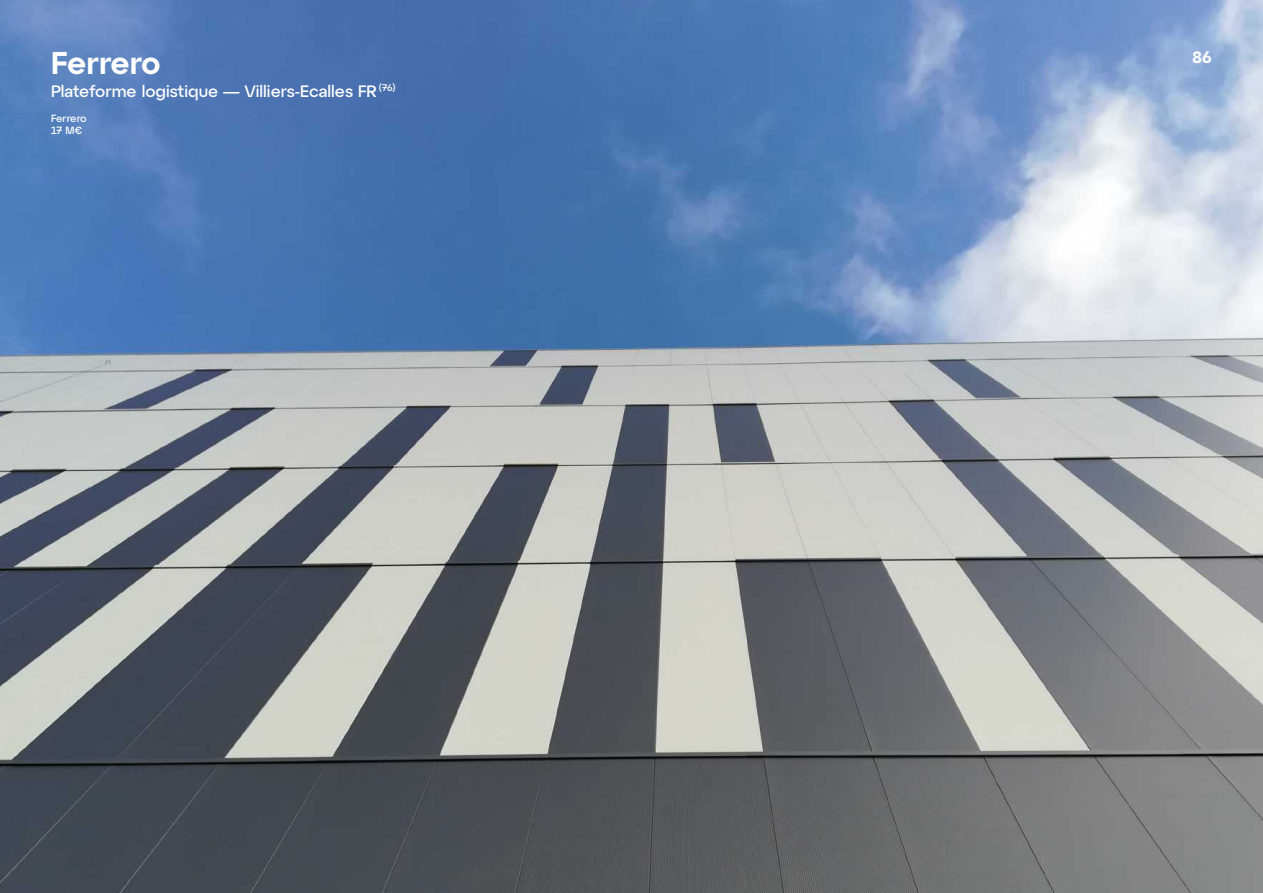
<style>
.page{position:relative;width:1263px;height:893px;background:#fff}
.page>*{position:absolute;margin:0;border:0;box-sizing:border-box;transform-origin:0 0}
.Titre___21{font:600 31.5px "Atyp Display";letter-spacing:-.005em;color:#fff}
.Sous-Titre___11{font:500 16.5px "Atyp Display";color:#fff}
.t1{font:600 16.5px "Atyp Display";color:#fff}
.Liste_info___7{font:500 10.5px "Atyp Display";color:#fff}
</style>
<div class="page">
<img style="left:0;top:0;width:1263px;height:893px">
<p class="Titre___21" style="left:51px;top:39px;width:111px">Ferrero</p>
<p class="Sous-Titre___11" style="left:51px;top:78px;width:346px">Plateforme logistique — Villiers-Ecalles FR <sup>(76)</sup></p>
<p class="Liste_info___7" style="left:51px;top:110px;width:37px">Ferrero</p>
<p class="Liste_info___7" style="left:51px;top:123px;width:33px">17 M€</p>
<p class="t1" style="left:1192px;top:45px;width:21px">86</p>
</div>
